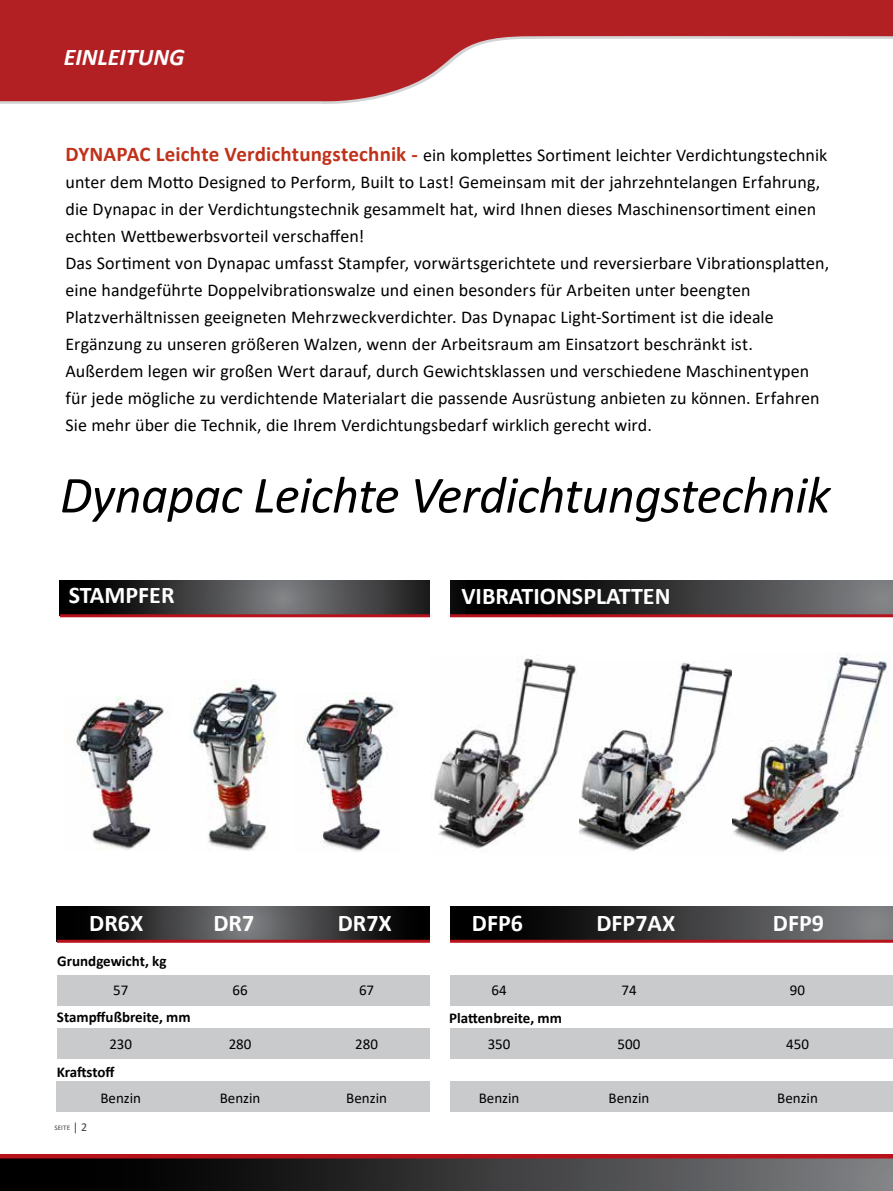
<style>
.page{position:relative;width:893px;height:1191px;background:#fff}
.page>*{position:absolute;margin:0;border:0;box-sizing:border-box;transform-origin:0 0}
.t1{font:italic 52.5px "Calibri";letter-spacing:-.01em;color:#000}
.t2{font:700 24px "Calibri";color:#fff}
.t3{font:italic 700 24px "Calibri";color:#fff}
.t4{font:18px/27px "Calibri";letter-spacing:.005em;color:#000}
.t5{font:15px "Calibri";color:#000}
.t6{font:700 15px "Calibri";color:#000}
.t7{font:7.05px "Calibri";letter-spacing:.025em;color:#373d42}
.s1{font-weight:700;font-size:21px;color:#c0311a}
.s2{font-size:12px}
</style>
<div class="page">
<svg style="left:57px;top:906px;width:373px;height:33px;background:#353637"></svg>
<div style="left:449px;top:906px;width:444px;height:35px;background:linear-gradient(to right,#000,#828386)"></div>
<svg style="left:60px;top:581px;width:407px;height:33px;background:#3c3d3e"></svg>
<div style="left:467px;top:581px;width:426px;height:35px;background:linear-gradient(to right,#000,#808184)"></div>
<div style="left:57px;top:975px;width:836px;height:30px;background:#c9cacc"></div>
<div style="left:57px;top:1028px;width:836px;height:30px;background:#c9cacc"></div>
<div style="left:57px;top:1080px;width:836px;height:31px;background:#c9cacc"></div>
<hr style="left:57px;top:939px;width:836px;height:3px;background:#b7121b">
<svg style="left:0;top:0;width:893px;height:104px"></svg>
<img style="left:190px;top:679px;width:87px;height:172px">
<img style="left:304px;top:692px;width:94px;height:160px">
<img style="left:732px;top:653px;width:155px;height:199px">
<img style="left:579px;top:662px;width:153px;height:189px">
<hr style="left:60px;top:614px;width:833px;height:3px;background:#b7121b">
<div style="left:430px;top:578px;width:19px;height:552px;background:#fff"></div>
<div style="left:0;top:1157px;width:893px;height:34px;background:linear-gradient(to right,#000,#7d7e81)"></div>
<hr style="left:0;top:1154px;width:893px;height:4px;background:#b7121b">
<img style="left:434px;top:658px;width:143px;height:191px">
<img style="left:74px;top:695px;width:90px;height:155px">
<h2 class="t3" style="left:64px;top:40px;width:122px">EINLEITUNG</h2>
<p class="t4" style="left:66px;top:141px;width:765px"><span class="s1">DYNAPAC Leichte Verdichtungstechnik -</span> ein komplettes Sortiment leichter Verdichtungstechnik unter dem Motto Designed to Perform, Built to Last! Gemeinsam mit der jahrzehntelangen Erfahrung, die Dynapac in der Verdichtungstechnik gesammelt hat, wird Ihnen dieses Maschinensortiment einen echten Wettbewerbsvorteil verschaffen!<br>Das Sortiment von Dynapac umfasst Stampfer, vorwärtsgerichtete und reversierbare Vibrationsplatten, eine handgeführte Doppelvibrationswalze und einen besonders für Arbeiten unter beengten Platzverhältnissen geeigneten Mehrzweckverdichter. Das Dynapac Light-Sortiment ist die ideale Ergänzung zu unseren größeren Walzen, wenn der Arbeitsraum am Einsatzort beschränkt ist.<br>Außerdem legen wir großen Wert darauf, durch Gewichtsklassen und verschiedene Maschinentypen für jede mögliche zu verdichtende Materialart die passende Ausrüstung anbieten zu können. Erfahren Sie mehr über die Technik, die Ihrem Verdichtungsbedarf wirklich gerecht wird.</p>
<h1 class="t1" style="left:60px;top:458px;width:772px">Dynapac Leichte Verdichtungstechnik</h1>
<h2 class="t2" style="left:69px;top:578px;width:107px">STAMPFER</h2>
<h2 class="t2" style="left:461px;top:579px;width:211px">VIBRATIONSPLATTEN</h2>
<h2 class="t2" style="left:89px;top:906px;width:56px">DR6X</h2>
<h2 class="t2" style="left:214px;top:906px;width:42px">DR7</h2>
<h2 class="t2" style="left:338px;top:906px;width:56px">DR7X</h2>
<h2 class="t2" style="left:472px;top:906px;width:53px">DFP6</h2>
<h2 class="t2" style="left:596px;top:906px;width:80px">DFP7AX</h2>
<h2 class="t2" style="left:773px;top:906px;width:53px">DFP9</h2>
<p class="t6" style="left:57px;top:950px;width:111px">Grundgewicht, kg</p>
<p class="t5" style="left:113px;top:979px;width:17px">57</p>
<p class="t6" style="left:57px;top:1006px;width:135px">Stampffußbreite, mm</p>
<p class="t5" style="left:109px;top:1033px;width:24px">230</p>
<p class="t6" style="left:57px;top:1061px;width:59px">Kraftstoff</p>
<p class="t7" style="left:54px;top:1122px;width:34px">SEITE <span class="s2">| 2</span></p>
<p class="t5" style="left:100px;top:1087px;width:42px">Benzin</p>
<p class="t5" style="left:232px;top:979px;width:17px">66</p>
<p class="t5" style="left:229px;top:1033px;width:24px">280</p>
<p class="t5" style="left:220px;top:1087px;width:42px">Benzin</p>
<p class="t5" style="left:359px;top:979px;width:17px">67</p>
<p class="t5" style="left:491px;top:979px;width:17px">64</p>
<p class="t5" style="left:621px;top:979px;width:17px">74</p>
<p class="t6" style="left:449px;top:1007px;width:114px">Plattenbreite, mm</p>
<p class="t5" style="left:355px;top:1033px;width:24px">280</p>
<p class="t5" style="left:488px;top:1033px;width:24px">350</p>
<p class="t5" style="left:618px;top:1033px;width:24px">500</p>
<p class="t5" style="left:346px;top:1087px;width:42px">Benzin</p>
<p class="t5" style="left:479px;top:1087px;width:42px">Benzin</p>
<p class="t5" style="left:609px;top:1087px;width:42px">Benzin</p>
<p class="t5" style="left:790px;top:979px;width:17px">90</p>
<p class="t5" style="left:786px;top:1033px;width:24px">450</p>
<p class="t5" style="left:777px;top:1087px;width:42px">Benzin</p>
</div>
